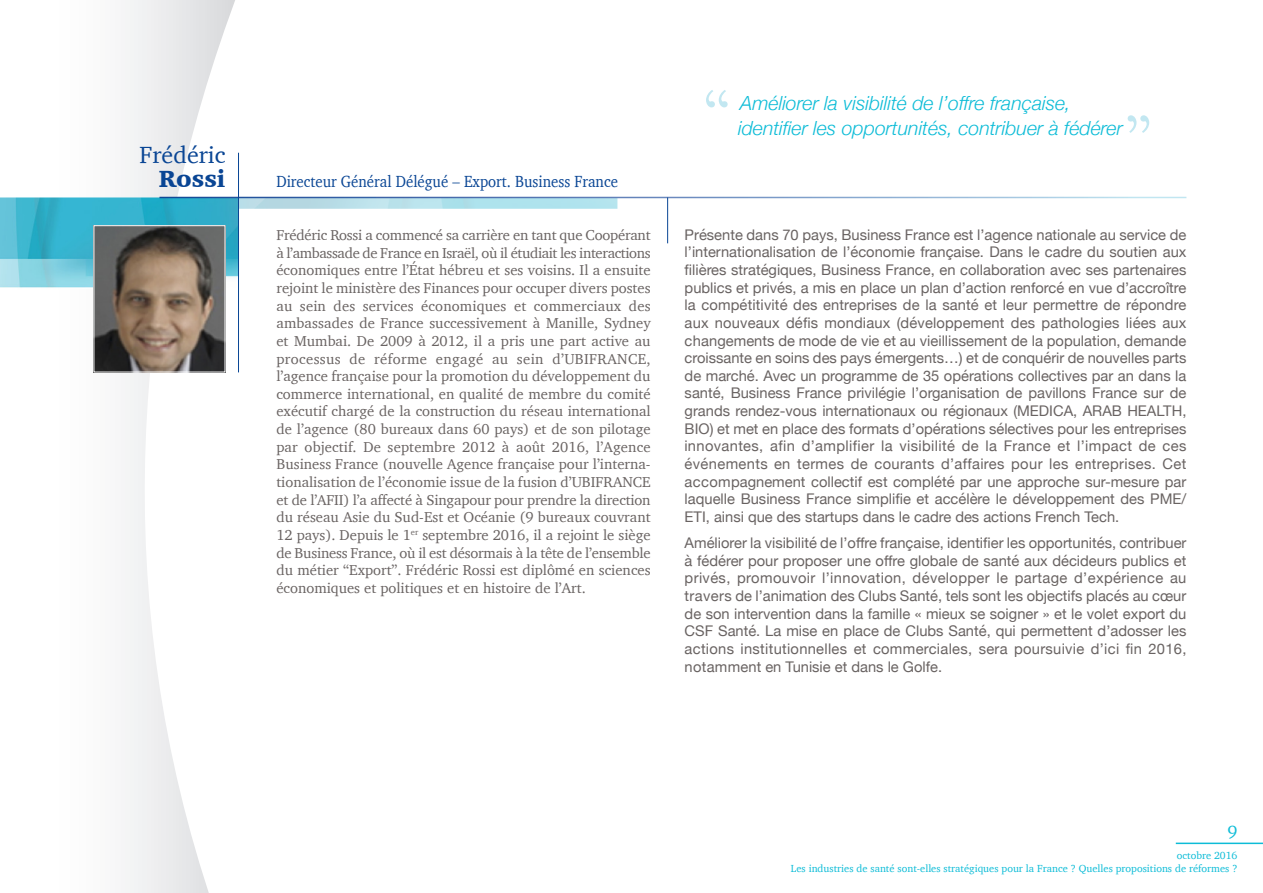
<style>
.page{position:relative;width:1263px;height:893px;background:#fff}
.page>*{position:absolute;margin:0;border:0;box-sizing:border-box;transform-origin:0 0}
.t1{font:500 76.5px "Berkeley";color:#c2e7f1}
.t2{font:24px "Charter";color:#094594}
.t3{font:900 24px "Charter";color:#094594}
.t4{font:italic 300 19.5px/25.5px "Helvetica Neue";color:#0dbcd7}
.t5{font:18px "Charter";color:#0dbcd7}
.t6{font:16.5px "Charter";color:#094594;scale:.9 1}
.t7{font:14.7px/17.7px "Helvetica Neue";color:#696362;text-align:justify}
.t8{font:14.7px/17.7px "Charter";color:#696362;text-align:justify}
.t9{font:10.5px/12.6px "Charter";color:#0dbcd7;text-align:right}
</style>
<div class="page">
<svg style="left:93px;top:0;width:147px;height:893px"></svg>
<hr style="left:1176px;top:843px;width:87px;height:1px;background:#0dbcd7">
<img style="left:0;top:197px;width:240px;height:92px">
<svg style="left:239px;top:198px;width:799px;height:19px"></svg>
<img style="left:96px;top:227px;width:127px;height:143px">
<hr style="left:159px;top:197px;width:1027px;height:1px;background:#fff">
<hr style="left:238px;top:153px;width:1px;height:219px;background:#094594">
<hr style="left:667px;top:197px;width:1px;height:46px;background:#094594">
<h2 class="t2" style="left:140px;top:134px;width:87px">Frédéric</h2>
<h2 class="t3" style="left:159px;top:164px;width:68px">Rossi</h2>
<p class="t6" style="left:276px;top:167px;width:381px">Directeur Général Délégué – Export. Business France</p>
<p class="t8" style="left:276px;top:226px;width:376px">Frédéric Rossi a commencé sa carrière en tant que Coopérant à l’ambassade de France en Israël, où il étudiait les interactions économiques entre l’État hébreu et ses voisins. Il a ensuite rejoint le ministère des Finances pour occuper divers postes au sein des services économiques et commerciaux des ambassades de France successivement à Manille, Sydney et Mumbai. De 2009 à 2012, il a pris une part active au processus de réforme engagé au sein d’UBIFRANCE, l’agence française pour la promotion du développement du commerce international, en qualité de membre du comité exécutif chargé de la construction du réseau international de l’agence (80 bureaux dans 60 pays) et de son pilotage par objectif. De septembre 2012 à août 2016, l’Agence Business France (nouvelle Agence française pour l’interna&shy;tionalisation de l’économie issue de la fusion d’UBIFRANCE et de l’AFII) l’a affecté à Singapour pour prendre la direction du réseau Asie du Sud-Est et Océanie (9 bureaux couvrant 12 pays). Depuis le 1<sup>er</sup> septembre 2016, il a rejoint le siège de Business France, où il est désormais à la tête de l’ensemble du métier “Export”. Frédéric Rossi est diplômé en sciences économiques et politiques et en histoire de l’Art.</p>
<h1 class="t1" style="left:700px;top:75px;width:34px">“</h1>
<h3 class="t4" style="left:738px;top:89px;width:386px">Améliorer la visibilité de l’offre française, identifier les opportunités, contribuer à fédérer</h3>
<h1 class="t1" style="left:1123px;top:101px;width:34px">”</h1>
<p class="t7" style="left:685px;top:226px;width:503px">Présente dans 70 pays, Business France est l’agence nationale au service de l’internationalisation de l’économie française. Dans le cadre du soutien aux filières stratégiques, Business France, en collaboration avec ses partenaires publics et privés, a mis en place un plan d’action renforcé en vue d’accroître la compétitivité des entreprises de la santé et leur permettre de répondre aux nouveaux défis mondiaux (développement des pathologies liées aux changements de mode de vie et au vieillissement de la population, demande croissante en soins des pays émergents…) et de conquérir de nouvelles parts de marché. Avec un programme de 35 opérations collectives par an dans la santé, Business France privilégie l’organisation de pavillons France sur de grands rendez-vous internationaux ou régionaux (MEDICA, ARAB HEALTH, BIO) et met en place des formats d’opérations sélectives pour les entreprises innovantes, afin d’amplifier la visibilité de la France et l’impact de ces événements en termes de courants d’affaires pour les entreprises. Cet accompagnement collectif est complété par une approche sur-mesure par laquelle Business France simplifie et accélère le développement des PME/ ETI, ainsi que des startups dans le cadre des actions French Tech.</p>
<p class="t7" style="left:685px;top:535px;width:503px">Améliorer la visibilité de l’offre française, identifier les opportunités, contribuer à fédérer pour proposer une offre globale de santé aux décideurs publics et privés, promouvoir l’innovation, développer le partage d’expérience au travers de l’animation des Clubs Santé, tels sont les objectifs placés au cœur de son intervention dans la famille « mieux se soigner » et le volet export du CSF Santé. La mise en place de Clubs Santé, qui permettent d’adosser les actions institutionnelles et commerciales, sera poursuivie d’ici fin 2016, notamment en Tunisie et dans le Golfe.</p>
<p class="t5" style="left:1227px;top:817px;width:12px">9</p>
<p class="t9" style="left:791px;top:849px;width:448px">octobre 2016<br>Les industries de santé sont-elles stratégiques pour la France ? Quelles propositions de réformes ?</p>
</div>
